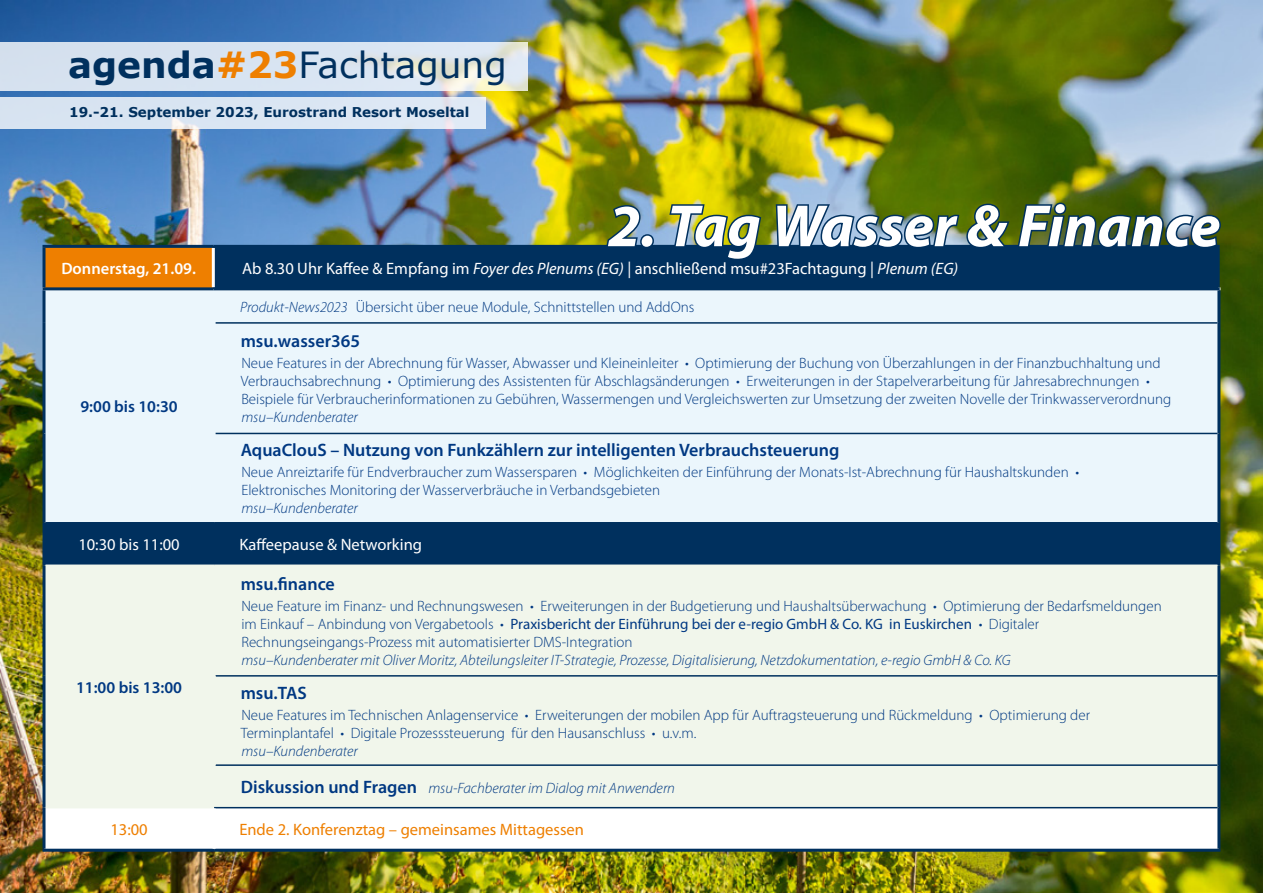
<style>
.page{position:relative;width:1263px;height:893px;background:#fff}
.page>*{position:absolute;margin:0;border:0;box-sizing:border-box;transform-origin:0 0}
.t1{font:italic 700 60px "Myriad Pro";color:#fff}
.t2{font:36px "Verdana";color:#00305e}
.t3{font:600 18px "Myriad Pro";color:#003882}
.t4{font:16.5px "Myriad Pro";color:#fff}
.t5{font:16.5px "Myriad Pro";color:#ee7f00}
.t6{font:600 16.5px "Myriad Pro";color:#003882}
.t7{font:600 16.5px "Myriad Pro";color:#fff}
.t8{font:300 15px/18px "Myriad Pro";color:#003882}
.t9{font:italic 300 15px "Myriad Pro";color:#003882}
.t10{font:700 13.5px "Verdana";color:#00305e}
.s1{font-weight:700}
.s2{font-weight:700;color:#ee7f00}
.s3{font-style:italic}
.s4{font-weight:400}
.s5{font-weight:600;font-style:normal;font-size:18px}
</style>
<div class="page">
<img style="left:0;top:0;width:1263px;height:893px">
<div style="left:0;top:97px;width:485px;height:31px;background:#dae5f3"></div>
<svg style="left:0;top:43px;width:527px;height:48px;background:#dae4ed"></svg>
<div style="left:46px;top:290px;width:1171px;height:232px;background:#ebf6fc"></div>
<div style="left:46px;top:523px;width:1171px;height:41px;background:#00305e"></div>
<div style="left:46px;top:566px;width:1171px;height:241px;background:#f1f6eb"></div>
<svg style="left:46px;top:808px;width:1171px;height:41px"></svg>
<hr style="left:213px;top:290px;width:3px;height:33px;background:#ebf6fc">
<hr style="left:213px;top:323px;width:3px;height:110px;background:#ebf6fc">
<hr style="left:213px;top:433px;width:3px;height:89px;background:#ebf6fc">
<hr style="left:216px;top:322px;width:1001px;height:2px;background:#00305e">
<hr style="left:216px;top:433px;width:1001px;height:1px;background:#00305e">
<hr style="left:43px;top:290px;width:3px;height:33px;background:#00305e">
<hr style="left:1217px;top:290px;width:3px;height:33px;background:#00305e">
<hr style="left:43px;top:323px;width:3px;height:110px;background:#00305e">
<hr style="left:1217px;top:323px;width:3px;height:110px;background:#00305e">
<hr style="left:43px;top:433px;width:3px;height:90px;background:#00305e">
<hr style="left:1217px;top:433px;width:3px;height:90px;background:#00305e">
<hr style="left:1217px;top:765px;width:3px;height:43px;background:#00305e">
<hr style="left:43px;top:565px;width:3px;height:111px;background:#00305e">
<hr style="left:1217px;top:565px;width:3px;height:111px;background:#00305e">
<hr style="left:43px;top:676px;width:3px;height:89px;background:#00305e">
<hr style="left:43px;top:765px;width:3px;height:43px;background:#00305e">
<hr style="left:213px;top:566px;width:3px;height:110px;background:#f1f6eb">
<hr style="left:213px;top:765px;width:3px;height:42px;background:#f1f6eb">
<hr style="left:216px;top:675px;width:1001px;height:2px;background:#00305e">
<hr style="left:216px;top:764px;width:1001px;height:2px;background:#00305e">
<hr style="left:213px;top:676px;width:3px;height:89px;background:#f1f6eb">
<hr style="left:1217px;top:676px;width:3px;height:89px;background:#00305e">
<hr style="left:46px;top:522px;width:168px;height:1px;background:#00305e">
<hr style="left:214px;top:522px;width:1003px;height:1px;background:#00305e">
<hr style="left:43px;top:523px;width:3px;height:42px;background:#00305e">
<hr style="left:213px;top:523px;width:3px;height:41px;background:#00305e">
<hr style="left:1217px;top:523px;width:3px;height:42px;background:#00305e">
<hr style="left:46px;top:564px;width:168px;height:2px;background:#f1f6eb">
<hr style="left:214px;top:564px;width:1003px;height:2px;background:#f1f6eb">
<hr style="left:46px;top:807px;width:168px;height:1px;background:#f1f6eb">
<hr style="left:43px;top:808px;width:3px;height:41px;background:#00305e">
<hr style="left:1217px;top:808px;width:3px;height:41px;background:#00305e">
<hr style="left:43px;top:849px;width:171px;height:3px;background:#00305e">
<hr style="left:214px;top:849px;width:1006px;height:3px;background:#00305e">
<hr style="left:214px;top:807px;width:1003px;height:1px;background:#00305e">
<hr style="left:213px;top:808px;width:3px;height:41px;background:#fff">
<div style="left:44px;top:246px;width:169px;height:43px;background:#ee7f00"></div>
<div style="left:213px;top:246px;width:1005px;height:43px;background:#00305e"></div>
<hr style="left:212px;top:248px;width:3px;height:39px;background:#fff">
<hr style="left:43px;top:245px;width:170px;height:3px;background:#00305e">
<hr style="left:43px;top:248px;width:3px;height:39px;background:#00305e">
<hr style="left:213px;top:245px;width:1007px;height:3px;background:#00305e">
<hr style="left:1217px;top:248px;width:3px;height:39px;background:#00305e">
<hr style="left:43px;top:287px;width:170px;height:3px;background:#00305e">
<hr style="left:213px;top:287px;width:1007px;height:3px;background:#00305e">
<svg style="left:604px;top:204px;width:38px;height:41px;background:#526c3d"></svg>
<div style="left:640px;top:234px;width:14px;height:14px;border:3px solid #00305e;border-radius:50%"></div>
<img style="left:667px;top:203px;width:96px;height:42px">
<img style="left:774px;top:201px;width:448px;height:49px">
<h2 class="t2" style="left:68px;top:40px;width:440px"><span class="s1">agenda</span><span class="s2">#23</span>Fachtagung</h2>
<p class="t10" style="left:69px;top:103px;width:402px">19.-21. September 2023, Eurostrand Resort Moseltal</p>
<h1 class="t1" style="left:608px;top:187px;width:614px">2. Tag Wasser &amp; Finance</h1>
<p class="t7" style="left:61px;top:258px;width:136px">Donnerstag, 21.09.</p>
<p class="t4" style="left:242px;top:258px;width:718px">Ab 8.30 Uhr Kaffee &amp; Empfang im <span class="s3">Foyer des Plenums (EG)</span> | anschließend msu#23Fachtagung | <span class="s3">Plenum (EG)</span></p>
<p class="t6" style="left:80px;top:396px;width:99px">9:00 bis 10:30</p>
<p class="t8" style="left:240px;top:298px;width:456px"><span class="s3">Produkt-News2023</span> Übersicht über neue Module, Schnittstellen und AddOns</p>
<p class="t3" style="left:241px;top:330px;width:121px">msu.wasser365</p>
<p class="t8" style="left:241px;top:355px;width:932px">Neue Features in der Abrechnung für Wasser, Abwasser und Kleineinleiter • Optimierung der Buchung von Überzahlungen in der Finanzbuchhaltung und<br>Verbrauchsabrechnung • Optimierung des Assistenten für Abschlagsänderungen • Erweiterungen in der Stapelverarbeitung für Jahresabrechnungen •<br>Beispiele für Verbraucherinformationen zu Gebühren, Wassermengen und Vergleichswerten zur Umsetzung der zweiten Novelle der Trinkwasserverordnung</p>
<p class="t9" style="left:241px;top:408px;width:118px">msu–Kundenberater</p>
<p class="t3" style="left:241px;top:439px;width:600px">AquaClouS – Nutzung von Funkzählern zur intelligenten Verbrauchsteuerung</p>
<p class="t8" style="left:241px;top:464px;width:839px">Neue Anreiztarife für Endverbraucher zum Wassersparen • Möglichkeiten der Einführung der Monats-Ist-Abrechnung für Haushaltskunden •<br>Elektronisches Monitoring der Wasserverbräuche in Verbandsgebieten</p>
<p class="t9" style="left:241px;top:499px;width:118px">msu–Kundenberater</p>
<p class="t4" style="left:78px;top:534px;width:103px">10:30 bis 11:00</p>
<p class="t4" style="left:239px;top:534px;width:184px">Kaffeepause &amp; Networking</p>
<p class="t6" style="left:76px;top:677px;width:108px">11:00 bis 13:00</p>
<p class="t3" style="left:241px;top:572px;width:96px">msu.finance</p>
<p class="t8" style="left:241px;top:597px;width:922px">Neue Feature im Finanz- und Rechnungswesen • Erweiterungen in der Budgetierung und Haushaltsüberwachung • Optimierung der Bedarfsmeldungen im Einkauf – Anbindung von Vergabetools • <span class="s4">Praxisbericht der Einführung bei der e-regio GmbH &amp; Co. KG in Euskirchen</span> • Digitaler<br>Rechnungseingangs-Prozess mit automatisierter DMS-Integration</p>
<p class="t9" style="left:241px;top:651px;width:771px">msu–Kundenberater mit Oliver Moritz, Abteilungsleiter IT-Strategie, Prozesse, Digitalisierung, Netzdokumentation, e-regio GmbH &amp; Co. KG</p>
<p class="t3" style="left:241px;top:681px;width:68px">msu.TAS</p>
<p class="t8" style="left:241px;top:706px;width:851px">Neue Features im Technischen Anlagenservice • Erweiterungen der mobilen App für Auftragsteuerung und Rückmeldung • Optimierung der<br>Terminplantafel • Digitale Prozesssteuerung für den Hausanschluss • u.v.m.</p>
<p class="t9" style="left:241px;top:742px;width:118px">msu–Kundenberater</p>
<p class="t9" style="left:241px;top:779px;width:436px"><span class="s5">Diskussion und Fragen</span> msu-Fachberater im Dialog mit Anwendern</p>
<p class="t5" style="left:110px;top:819px;width:39px">13:00</p>
<p class="t5" style="left:239px;top:819px;width:346px">Ende 2. Konferenztag – gemeinsames Mittagessen</p>
</div>
